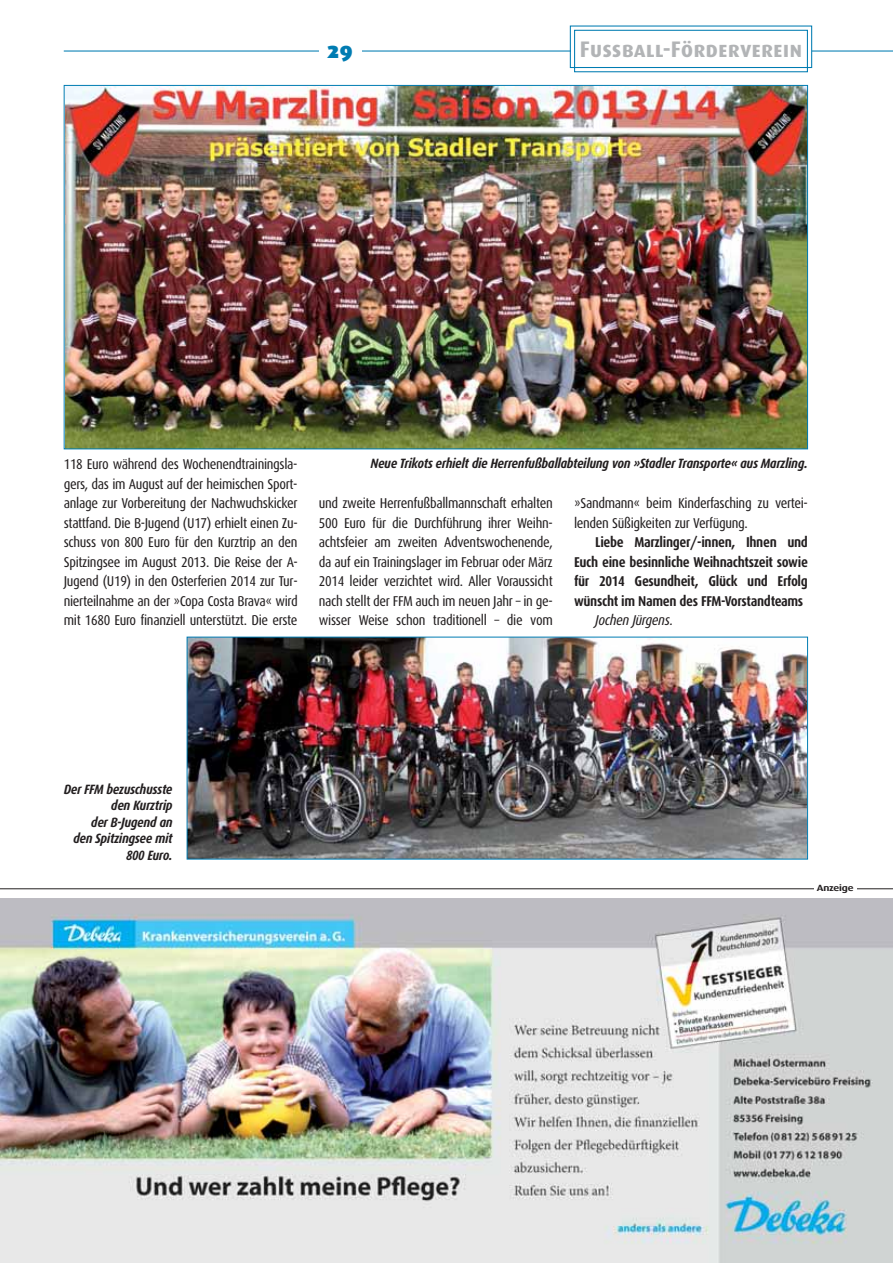
<style>
.page{position:relative;width:893px;height:1263px;background:#fff}
.page>*{position:absolute;margin:0;border:0;box-sizing:border-box;transform-origin:0 0}
.t1{font:22.5px "Dax Bold Caps";color:#b2b4b6}
.t2{font:22.5px "Dax Black Caps";color:#007cb2}
.t3{font:14.25px/19.5px "Dax Condensed";letter-spacing:-.025em;color:#231f20;text-align:justify}
.t4{font:700 14.25px/19.5px "Dax Condensed";letter-spacing:-.025em;color:#231f20;text-align:justify}
.t5{font:italic 14.25px "Dax Condensed";letter-spacing:-.025em;color:#231f20}
.t6{font:italic 700 13.5px/16.5px "Dax Condensed";letter-spacing:-.025em;color:#231f20;text-align:right}
.t7{font:700 9px "Dax Wide";letter-spacing:-.02em;color:#231f20}
</style>
<div class="page">
<hr style="left:64px;top:50px;width:829px;height:2px;background:#007cb2">
<div style="left:319px;top:30px;width:42px;height:42px;background:#fff"></div>
<svg style="left:569px;top:25px;width:244px;height:48px"></svg>
<hr style="left:0;top:888px;width:893px;height:1px;background:#231f20">
<div style="left:814px;top:884px;width:42px;height:11px;background:#fff"></div>
<img style="left:189px;top:639px;width:617px;height:218px">
<img style="left:66px;top:87px;width:740px;height:360px">
<img style="left:0;top:899px;width:893px;height:364px">
<h1 class="t2" style="left:327px;top:37px;width:27px">29</h1>
<h1 class="t1" style="left:580px;top:36px;width:224px">Fußball-Förderverein</h1>
<p class="t3" style="left:64px;top:455px;width:235px">118 Euro während des Wochenendtrainingsla-</p>
<p class="t6" style="left:370px;top:456px;width:439px">Neue Trikots erhielt die Herrenfußballabteilung von »Stadler Transporte« aus Marzling.</p>
<p class="t3" style="left:64px;top:475px;width:235px">gers, das im August auf der heimischen Sport&shy;anlage zur Vorbereitung der Nachwuchskicker stattfand. Die B-Jugend (U17) erhielt einen Zu&shy;schuss von 800 Euro für den Kurztrip an den Spitzingsee im August 2013. Die Reise der A-Jugend (U19) in den Osterferien 2014 zur Tur&shy;nierteilnahme an der »Copa Costa Brava« wird mit 1680 Euro finanziell unterstützt. Die erste</p>
<p class="t3" style="left:319px;top:494px;width:235px">und zweite Herrenfußballmannschaft erhalten 500 Euro für die Durchführung ihrer Weihn&shy;achtsfeier am zweiten Adventswochenende, da auf ein Trainingslager im Februar oder März 2014 leider verzichtet wird. Aller Voraussicht nach stellt der FFM auch im neuen Jahr – in ge&shy;wisser Weise schon traditionell – die vom</p>
<p class="t3" style="left:574px;top:494px;width:235px">»Sandmann« beim Kinderfasching zu vertei&shy;lenden Süßigkeiten zur Verfügung.</p>
<p class="t4" style="left:574px;top:533px;width:235px;text-indent:21px">Liebe Marzlinger/-innen, Ihnen und Euch eine besinnliche Weihnachtszeit sowie für 2014 Gesundheit, Glück und Erfolg wünscht im Namen des FFM-Vorstandteams</p>
<p class="t5" style="left:595px;top:613px;width:80px">Jochen Jürgens.</p>
<p class="t6" style="left:64px;top:781px;width:110px">Der FFM bezuschusste den Kurztrip<br>der B-Jugend an<br>den Spitzingsee mit<br>800 Euro.</p>
<p class="t7" style="left:817px;top:883px;width:38px">Anzeige</p>
</div>
